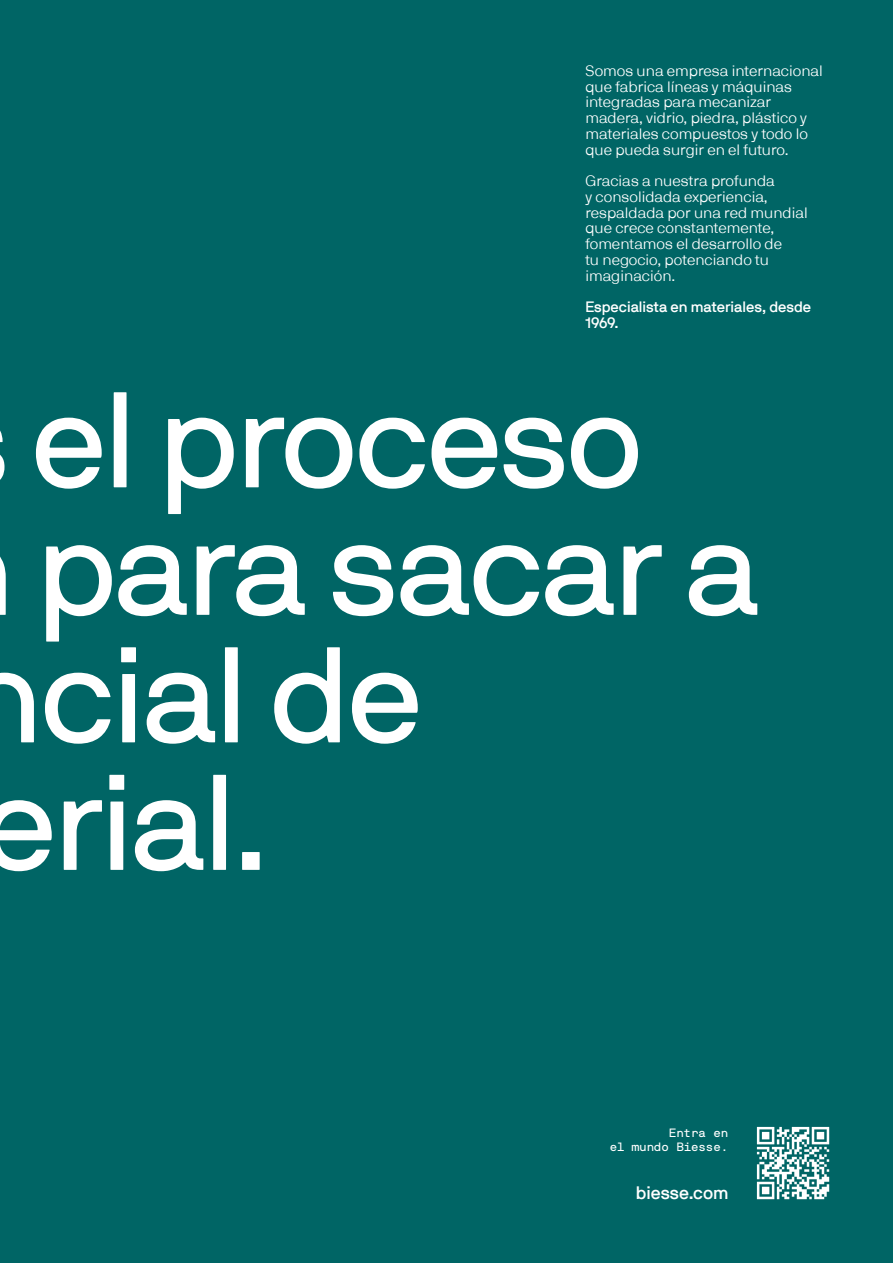
<style>
.page{position:relative;width:893px;height:1263px;background:#006565}
.page>*{position:absolute;margin:0;border:0;box-sizing:border-box;transform-origin:0 0}
.t1{font:135px "NB International Pro Reg";letter-spacing:-.02em;color:#fff}
.t2{font:18px "NB International Pro Med";color:#fff}
.t3{font:15px/15.8px "NB International Pro Lig";color:#fff}
.t4{font:15px/15.8px "NB International Pro Med";color:#fff}
.t5{font:12px "NB International Pro Mono";letter-spacing:-.06em;color:#fff}
</style>
<div class="page">
<svg style="left:757px;top:1127px;width:72px;height:72px"></svg>
<p class="t3" style="left:585px;top:62px;width:239px">Somos una empresa internacional que fabrica líneas y máquinas integradas para mecanizar madera, vidrio, piedra, plástico y materiales compuestos y todo lo que pueda surgir en el futuro.</p>
<p class="t3" style="left:585px;top:173px;width:224px">Gracias a nuestra profunda<br>y consolidada experiencia, respaldada por una red mundial que crece constantemente, fomentamos el desarrollo de<br>tu negocio, potenciando tu imaginación.</p>
<p class="t4" style="left:585px;top:299px;width:227px">Especialista en materiales, desde<br>1969.</p>
<h1 class="t1" style="left:31px;top:363px;width:613px">el proceso</h1>
<h1 class="t1" style="left:36px;top:490px;width:725px">para sacar a</h1>
<h1 class="t1" style="left:-37px;top:618px;width:461px">ncial de</h1>
<h1 class="t1" style="left:-19px;top:745px;width:289px">erial.</h1>
<p class="t5" style="left:669px;top:1125px;width:61px">Entra en</p>
<p class="t5" style="left:609px;top:1140px;width:121px">el mundo Biesse.</p>
<p class="t2" style="left:636px;top:1183px;width:94px">biesse.com</p>
</div>
